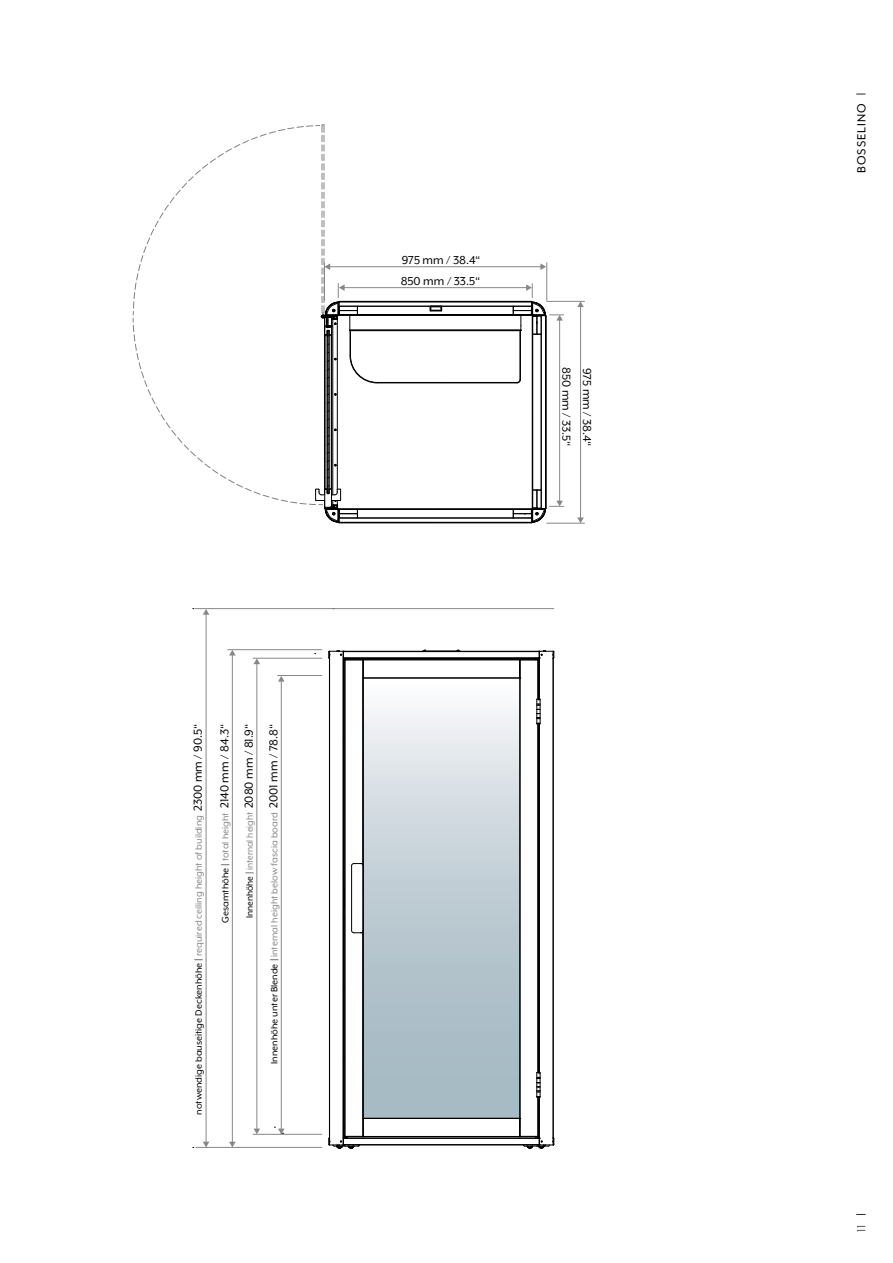
<style>
.page{position:relative;width:893px;height:1263px;background:#fff}
.page>*{position:absolute;margin:0;border:0;box-sizing:border-box;transform-origin:0 0}
.t1{font:13.5px "Mr Eaves XL Mod OT";letter-spacing:.07em;color:#000}
.t2{font:13.5px "Mr Eaves XL Mod OT";color:#282827}
.t3{font:13.2px/20.9px "Mr Eaves XL Mod OT";color:#000}
.t4{font:10.5px "Mr Eaves XL Mod OT";color:#000}
.t5{font:10.5px "Mr Eaves XL Mod OT";color:#878787}
.t6{font:10.5px "Mr Eaves XL Mod OT";color:#878787;scale:.94 1}
.s1{color:#878787}
.s2{font-size:13.2px}
.s3{font-size:10.5px}
.s4{font-size:10.5px;color:#878787}
.s5{color:#000}
.s6{font-size:13.2px;color:#000}
</style>
<div class="page">
<div style="left:364px;top:678px;width:155px;height:440px;background:linear-gradient(to bottom,#f2f3f6,#99b0bb)"></div>
<hr style="left:344px;top:1138px;width:195px;height:1px;background:#000">
<hr style="left:344px;top:1144px;width:195px;height:1px;background:#000">
<hr style="left:344px;top:657px;width:195px;height:1px;background:#000">
<hr style="left:344px;top:651px;width:195px;height:1px;background:#000">
<hr style="left:347px;top:658px;width:188px;height:1px;background:#000">
<hr style="left:553px;top:651px;width:1px;height:494px;background:#000">
<hr style="left:539px;top:1097px;width:1px;height:48px;background:#000">
<hr style="left:539px;top:724px;width:1px;height:348px;background:#000">
<hr style="left:539px;top:651px;width:1px;height:48px;background:#000">
<hr style="left:343px;top:651px;width:1px;height:494px;background:#000">
<hr style="left:329px;top:651px;width:1px;height:494px;background:#000">
<hr style="left:363px;top:1136px;width:156px;height:1px;background:#000">
<hr style="left:363px;top:1118px;width:156px;height:1px;background:#000">
<hr style="left:363px;top:659px;width:156px;height:1px;background:#000">
<hr style="left:363px;top:677px;width:156px;height:1px;background:#000">
<hr style="left:363px;top:678px;width:156px;height:1px;background:#000">
<hr style="left:538px;top:1097px;width:1px;height:39px;background:#000">
<hr style="left:538px;top:660px;width:1px;height:39px;background:#000">
<hr style="left:537px;top:1097px;width:1px;height:39px;background:#000">
<hr style="left:538px;top:724px;width:1px;height:348px;background:#000">
<hr style="left:520px;top:660px;width:1px;height:476px;background:#000">
<hr style="left:519px;top:660px;width:1px;height:476px;background:#000">
<hr style="left:345px;top:660px;width:1px;height:476px;background:#000">
<hr style="left:344px;top:660px;width:1px;height:476px;background:#000">
<hr style="left:362px;top:932px;width:1px;height:204px;background:#000">
<hr style="left:362px;top:660px;width:1px;height:205px;background:#000">
<hr style="left:363px;top:678px;width:1px;height:440px;background:#000">
<svg style="left:328px;top:1118px;width:36px;height:31px"></svg>
<svg style="left:519px;top:1118px;width:36px;height:31px"></svg>
<svg style="left:519px;top:650px;width:36px;height:29px"></svg>
<svg style="left:328px;top:650px;width:36px;height:29px"></svg>
<svg style="left:536px;top:699px;width:5px;height:25px"></svg>
<svg style="left:536px;top:1072px;width:5px;height:26px"></svg>
<hr style="left:351px;top:866px;width:1px;height:64px;background:#000">
<svg style="left:351px;top:930px;width:13px;height:3px"></svg>
<svg style="left:351px;top:863px;width:13px;height:3px"></svg>
<hr style="left:206px;top:614px;width:1px;height:529px;background:#878787">
<svg style="left:203px;top:609px;width:6px;height:6px"></svg>
<svg style="left:203px;top:1142px;width:6px;height:5px"></svg>
<hr style="left:232px;top:654px;width:1px;height:489px;background:#878787">
<svg style="left:229px;top:650px;width:7px;height:5px"></svg>
<svg style="left:229px;top:1142px;width:10px;height:5px"></svg>
<hr style="left:256px;top:663px;width:1px;height:466px;background:#878787">
<svg style="left:254px;top:659px;width:6px;height:5px"></svg>
<svg style="left:254px;top:1128px;width:6px;height:6px"></svg>
<hr style="left:281px;top:681px;width:1px;height:448px;background:#878787">
<svg style="left:278px;top:676px;width:7px;height:6px"></svg>
<svg style="left:274px;top:1127px;width:11px;height:7px"></svg>
<hr style="left:195px;top:608px;width:359px;height:1px;background:#878787">
<hr style="left:228px;top:649px;width:94px;height:1px;background:#878787">
<hr style="left:196px;top:1147px;width:126px;height:1px;background:#878787">
<hr style="left:253px;top:1134px;width:69px;height:1px;background:#878787">
<hr style="left:278px;top:675px;width:44px;height:1px;background:#878787">
<hr style="left:253px;top:658px;width:69px;height:1px;background:#878787">
<hr style="left:580px;top:306px;width:1px;height:212px;background:#878787">
<svg style="left:577px;top:517px;width:7px;height:6px"></svg>
<svg style="left:577px;top:302px;width:7px;height:5px"></svg>
<hr style="left:547px;top:301px;width:38px;height:1px;background:#878787">
<hr style="left:547px;top:523px;width:38px;height:1px;background:#878787">
<svg style="left:132px;top:124px;width:432px;height:399px"></svg>
<p class="t4" style="left:193px;top:1115px;width:392px;rotate:-90deg">notwendige bauseitige Deckenhöhe | <span class="s1">required ceiling height of building</span> <span class="s2">2300 mm / 90.5“</span></p>
<p class="t3" style="left:214px;top:923px;width:200px;rotate:-90deg"><span class="s3">Gesamthöhe |</span> <span class="s4">total height</span> 2140 mm / 84.3“</p>
<p class="t6" style="left:244px;top:918px;width:208px;rotate:-90deg"><span class="s5">Innenhöhe |</span> internal height <span class="s6">2080 mm / 81.9“</span></p>
<p class="t5" style="left:269px;top:1064px;width:341px;rotate:-90deg"><span class="s5">Innenhöhe unter Blende |</span> internal height below fascia board <span class="s6">2001 mm / 78.8“</span></p>
<p class="t3" style="left:401px;top:250px;width:81px">975 mm / 38.4“<br>850 mm / 33.5“</p>
<p class="t3" style="left:577px;top:367px;width:81px;rotate:90deg">850 mm / 33.5“</p>
<p class="t3" style="left:598px;top:368px;width:80px;rotate:90deg">975 mm / 38.4“</p>
<p class="t1" style="left:854px;top:173px;width:70px;rotate:-90deg">BOSSELINO</p>
<p class="t2" style="left:854px;top:1232px;width:9px;rotate:-90deg">11</p>
</div>
